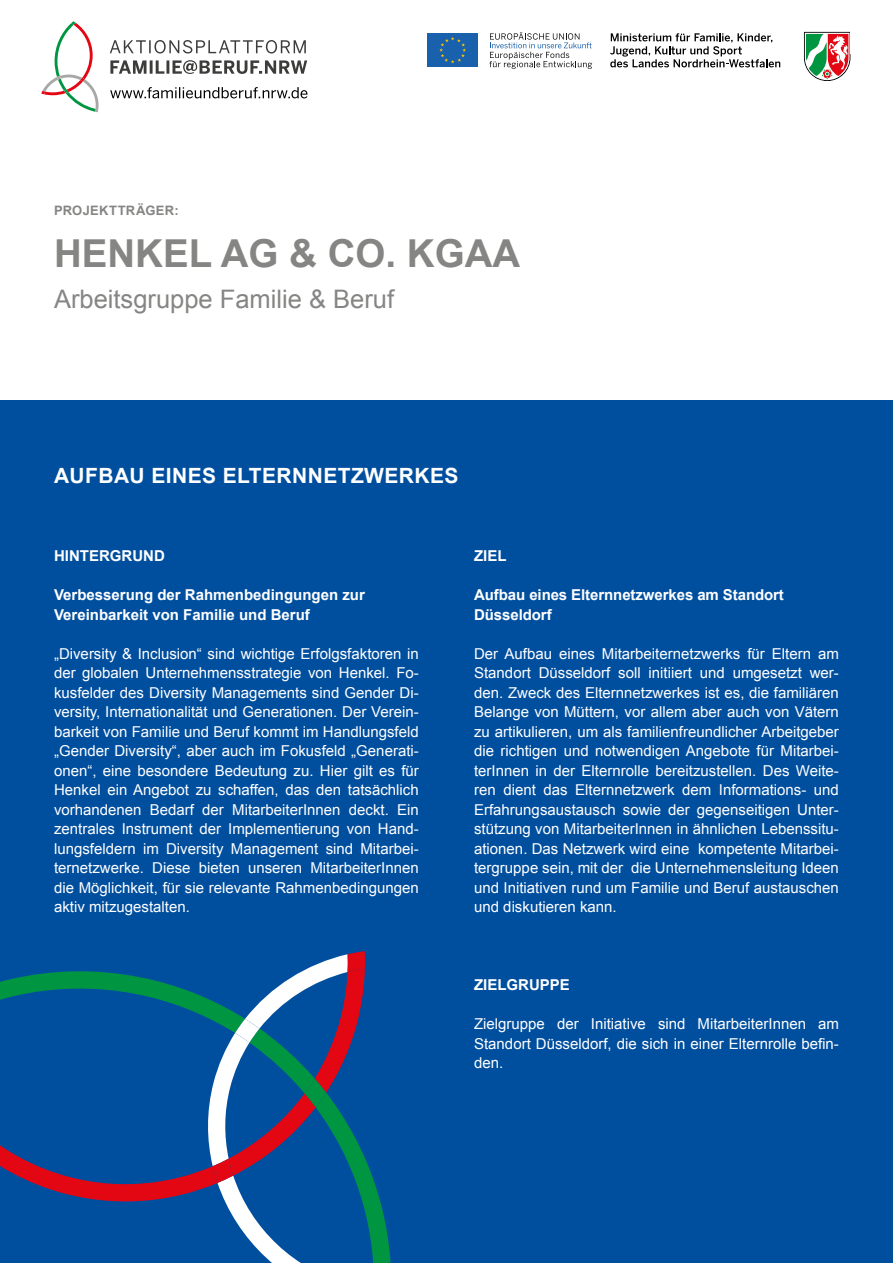
<style>
.page{position:relative;width:893px;height:1263px;background:#fff}
.page>*{position:absolute;margin:0;border:0;box-sizing:border-box;transform-origin:0 0}
.t1{font:700 38.55px "Arial";color:#858584}
.t2{font:25.5px "Arial";color:#858584}
.t3{font:700 21px "Arial";letter-spacing:.02em;color:#fff}
.t4{font:15px/19.5px "Arial";color:#fff;text-align:justify}
.t5{font:700 15px/19.5px "Arial";color:#fff}
.t6{font:700 13.05px "Arial";letter-spacing:.025em;color:#858584}
</style>
<div class="page">
<svg style="left:610px;top:33px;width:170px;height:34px"></svg>
<svg style="left:804px;top:32px;width:46px;height:49px"></svg>
<div style="left:427px;top:33px;width:51px;height:34px;background:#1961ac"></div>
<svg style="left:439px;top:37px;width:27px;height:26px"></svg>
<svg style="left:489px;top:32px;width:103px;height:37px"></svg>
<svg style="left:110px;top:87px;width:197px;height:11px"></svg>
<svg style="left:41px;top:21px;width:58px;height:91px"></svg>
<svg style="left:110px;top:40px;width:196px;height:14px"></svg>
<svg style="left:110px;top:60px;width:197px;height:14px"></svg>
<div style="left:0;top:400px;width:893px;height:863px;background:#004f9f"></div>
<svg style="left:0;top:951px;width:391px;height:312px"></svg>
<p class="t6" style="left:54px;top:202px;width:126px">PROJEKTTRÄGER:</p>
<h1 class="t1" style="left:54px;top:229px;width:468px">HENKEL AG &amp; CO. KGAA</h1>
<h2 class="t2" style="left:54px;top:282px;width:342px">Arbeitsgruppe Familie &amp; Beruf</h2>
<h3 class="t3" style="left:54px;top:462px;width:406px">AUFBAU EINES ELTERNNETZWERKES</h3>
<p class="t5" style="left:54px;top:546px;width:112px">HINTERGRUND</p>
<p class="t5" style="left:54px;top:585px;width:312px">Verbesserung der Rahmenbedingungen zur<br>Vereinbarkeit von Familie und Beruf</p>
<p class="t4" style="left:54px;top:644px;width:366px">„Diversity &amp; Inclusion“ sind wichtige Erfolgsfaktoren in der globalen Unternehmensstrategie von Henkel. Fo&shy;kusfelder des Diversity Managements sind Gender Di&shy;versity, Internationalität und Generationen. Der Verein&shy;barkeit von Familie und Beruf kommt im Handlungsfeld „Gender Diversity“, aber auch im Fokusfeld „Generati&shy;onen“, eine besondere Bedeutung zu. Hier gilt es für Henkel ein Angebot zu schaffen, das den tatsächlich vorhandenen Bedarf der MitarbeiterInnen deckt. Ein zentrales Instrument der Implementierung von Hand&shy;lungsfeldern im Diversity Management sind Mitarbei&shy;ternetzwerke. Diese bieten unseren MitarbeiterInnen die Möglichkeit, für sie relevante Rahmenbedingungen aktiv mitzugestalten.</p>
<p class="t5" style="left:474px;top:546px;width:34px">ZIEL</p>
<p class="t5" style="left:474px;top:585px;width:311px">Aufbau eines Elternnetzwerkes am Standort<br>Düsseldorf</p>
<p class="t4" style="left:474px;top:644px;width:366px">Der Aufbau eines Mitarbeiternetzwerks für Eltern am Standort Düsseldorf soll initiiert und umgesetzt wer&shy;den. Zweck des Elternnetzwerkes ist es, die familiären Belange von Müttern, vor allem aber auch von Vätern zu artikulieren, um als familienfreundlicher Arbeitgeber die richtigen und notwendigen Angebote für Mitarbei&shy;terInnen in der Elternrolle bereitzustellen. Des Weite&shy;ren dient das Elternnetzwerk dem Informations- und Erfahrungsaustausch sowie der gegenseitigen Unter&shy;stützung von MitarbeiterInnen in ähnlichen Lebenssitu&shy;ationen. Das Netzwerk wird eine kompetente Mitarbei&shy;tergruppe sein, mit der die Unternehmensleitung Ideen und Initiativen rund um Familie und Beruf austauschen und diskutieren kann.</p>
<p class="t5" style="left:474px;top:975px;width:97px">ZIELGRUPPE</p>
<p class="t4" style="left:474px;top:1014px;width:366px">Zielgruppe der Initiative sind MitarbeiterInnen am Standort Düsseldorf, die sich in einer Elternrolle befin&shy;den.</p>
</div>
